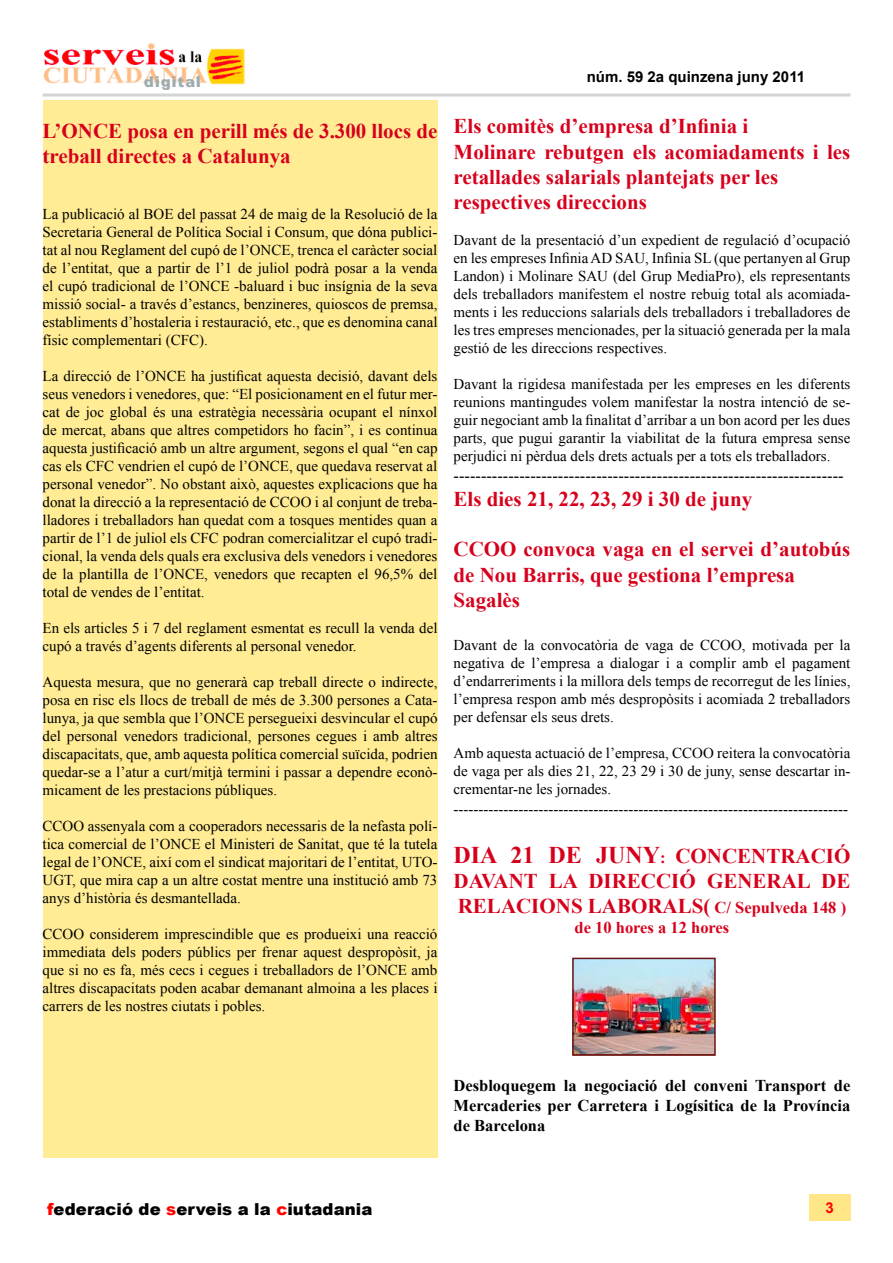
<style>
.page{position:relative;width:893px;height:1263px;background:#fff}
.page>*{position:absolute;margin:0;border:0;box-sizing:border-box;transform-origin:0 0}
.t1{font:700 21px/25.2px "Times New Roman";color:#d7001c}
.t2{font:700 16.5px/19.8px "Times New Roman";color:#000;text-align:justify}
.t3{font:16.5px "Times New Roman";color:#000}
.t4{font:900 16.5px "Arial";letter-spacing:.005em;color:#000}
.t5{font:700 16.5px "Times New Roman";color:#d7001c}
.t6{font:15px/18px "Times New Roman";color:#000;text-align:justify}
.t7{font:700 15px "Arial";color:#000}
.t8{font:italic 900 15px "Arial";letter-spacing:.06em;color:#9eacae}
.s1{font-size:24px}
.s2{font-size:16.5px}
.s3{color:#f00}
</style>
<div class="page">
<img style="left:43px;top:43px;width:201px;height:41px">
<hr style="left:43px;top:94px;width:807px;height:3px;background:#d3d4d5">
<div style="left:809px;top:1194px;width:41px;height:26px;background:#ffe787"></div>
<div style="left:43px;top:100px;width:394px;height:1058px;background:#ffec95"></div>
<img style="left:575px;top:961px;width:138px;height:92px">
<div style="left:572px;top:958px;width:144px;height:98px;border:2px solid #6b1315"></div>
<p class="t8" style="left:145px;top:73px;width:59px">digital</p>
<p class="t7" style="left:587px;top:67px;width:210px">núm. 59 2a quinzena juny 2011</p>
<h1 class="t1" style="left:43px;top:118px;width:396px">L’ONCE posa en perill més de 3.300 llocs de treball directes a Catalunya</h1>
<h1 class="t1" style="left:453px;top:113px;width:398px">Els comitès d’empresa d’Infinia i<br>Molinare rebutgen els acomiadaments i les retallades salarials plantejats per les respectives direccions</h1>
<p class="t6" style="left:453px;top:231px;width:398px">Davant de la presentació d’un expedient de regulació d’ocupació en les empreses Infinia AD SAU, Infinia SL (que pertanyen al Grup Landon) i Molinare SAU (del Grup MediaPro), els representants dels treballadors manifestem el nostre rebuig total als acomiada&shy;ments i les reduccions salarials dels treballadors i treballadores de les tres empreses mencionades, per la situació generada per la mala gestió de les direccions respectives.</p>
<p class="t6" style="left:453px;top:375px;width:398px">Davant la rigidesa manifestada per les empreses en les diferents reunions mantingudes volem manifestar la nostra intenció de se&shy;guir negociant amb la finalitat d’arribar a un bon acord per les dues parts, que pugui garantir la viabilitat de la futura empresa sense perjudici ni pèrdua dels drets actuals per a tots els treballadors.</p>
<p class="t3" style="left:453px;top:464px;width:392px">-----------------------------------------------------------------------</p>
<h1 class="t1" style="left:453px;top:486px;width:300px">Els dies 21, 22, 23, 29 i 30 de juny</h1>
<h1 class="t1" style="left:453px;top:536px;width:398px">CCOO convoca vaga en el servei d’autobús de Nou Barris, que gestiona l’empresa<br>Sagalès</h1>
<p class="t6" style="left:453px;top:636px;width:398px">Davant de la convocatòria de vaga de CCOO, motivada per la negativa de l’empresa a dialogar i a complir amb el pagament d’endarreriments i la millora dels temps de recorregut de les línies, l’empresa respon amb més despropòsits i acomiada 2 treballadors per defensar els seus drets.</p>
<p class="t6" style="left:453px;top:744px;width:398px">Amb aquesta actuació de l’empresa, CCOO reitera la convocatòria de vaga per als dies 21, 22, 23 29 i 30 de juny, sense descartar in&shy;crementar-ne les jornades.</p>
<p class="t6" style="left:453px;top:800px;width:396px">-------------------------------------------------------------------------------</p>
<h1 class="t1" style="left:453px;top:842px;width:398px;text-align:justify"><span class="s1">DIA 21 DE JUNY</span><span class="s2">:</span> CONCENTRACIÓ DAVANT LA DIRECCIÓ GENERAL DE RELACIONS LABORALS( <span class="s2">C/ Sepulveda 148 )</span></h1>
<p class="t5" style="left:575px;top:916px;width:156px">de 10 hores a 12 hores</p>
<p class="t6" style="left:43px;top:205px;width:396px">La publicació al BOE del passat 24 de maig de la Resolució de la Secretaria General de Política Social i Consum, que dóna publici&shy;tat al nou Reglament del cupó de l’ONCE, trenca el caràcter social de l’entitat, que a partir de l’1 de juliol podrà posar a la venda el cupó tradicional de l’ONCE -baluard i buc insígnia de la seva missió social- a través d’estancs, benzineres, quioscos de premsa, establiments d’hostaleria i restauració, etc., que es denomina canal físic complementari (CFC).</p>
<p class="t6" style="left:43px;top:367px;width:396px">La direcció de l’ONCE ha justificat aquesta decisió, davant dels seus venedors i venedores, que: “El posicionament en el futur mer&shy;cat de joc global és una estratègia necessària ocupant el nínxol de mercat, abans que altres competidors ho facin”, i es continua aquesta justificació amb un altre argument, segons el qual “en cap cas els CFC vendrien el cupó de l’ONCE, que quedava reservat al personal venedor”. No obstant això, aquestes explicacions que ha donat la direcció a la representació de CCOO i al conjunt de treba&shy;lladores i treballadors han quedat com a tosques mentides quan a partir de l’1 de juliol els CFC podran comercialitzar el cupó tradi&shy;cional, la venda dels quals era exclusiva dels venedors i venedores de la plantilla de l’ONCE, venedors que recapten el 96,5% del total de vendes de l’entitat.</p>
<p class="t6" style="left:43px;top:619px;width:396px">En els articles 5 i 7 del reglament esmentat es recull la venda del cupó a través d’agents diferents al personal venedor.</p>
<p class="t6" style="left:43px;top:673px;width:396px">Aquesta mesura, que no generarà cap treball directe o indirecte, posa en risc els llocs de treball de més de 3.300 persones a Cata&shy;lunya, ja que sembla que l’ONCE persegueixi desvincular el cupó del personal venedors tradicional, persones cegues i amb altres discapacitats, que, amb aquesta política comercial suïcida, podrien quedar-se a l’atur a curt/mitjà termini i passar a dependre econò&shy;micament de les prestacions públiques.</p>
<p class="t6" style="left:43px;top:817px;width:396px">CCOO assenyala com a cooperadors necessaris de la nefasta polí&shy;tica comercial de l’ONCE el Ministeri de Sanitat, que té la tutela legal de l’ONCE, així com el sindicat majoritari de l’entitat, UTO-UGT, que mira cap a un altre costat mentre una institució amb 73 anys d’història és desmantellada.</p>
<p class="t6" style="left:43px;top:925px;width:396px">CCOO considerem imprescindible que es produeixi una reacció immediata dels poders públics per frenar aquest despropòsit, ja que si no es fa, més cecs i cegues i treballadors de l’ONCE amb altres discapacitats poden acabar demanant almoina a les places i carrers de les nostres ciutats i pobles.</p>
<p class="t4" style="left:47px;top:1197px;width:327px"><span class="s3">f</span>ederació de <span class="s3">s</span>erveis a la <span class="s3">c</span>iutadania</p>
<p class="t2" style="left:453px;top:1075px;width:398px">Desbloquegem la negociació del conveni Transport de Mercaderies per Carretera i Logísitica de la Província de Barcelona</p>
</div>
